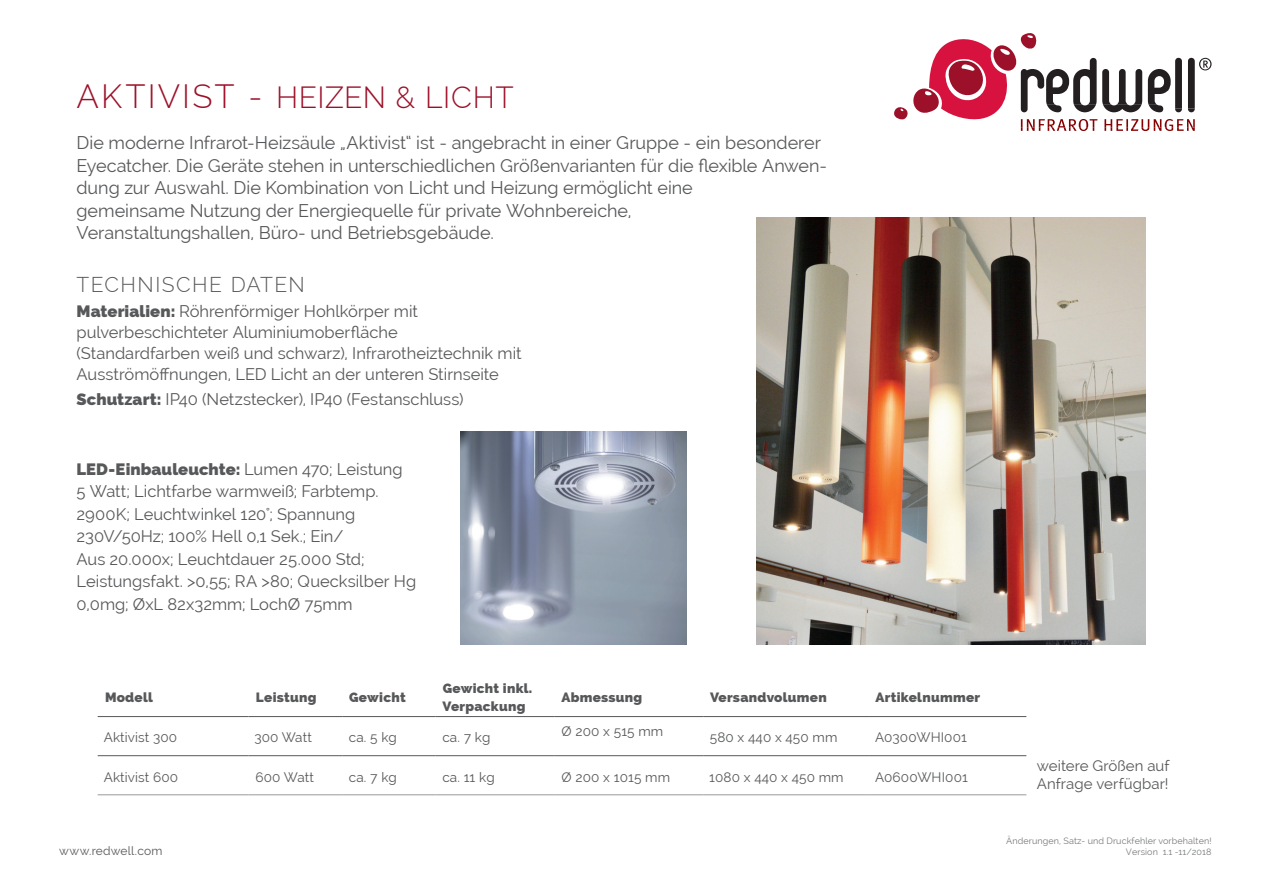
<style>
.page{position:relative;width:1263px;height:893px;background:#fff}
.page>*{position:absolute;margin:0;border:0;box-sizing:border-box;transform-origin:0 0}
.t1{font:300 30px "Raleway";letter-spacing:.015em;color:#9c1129}
.t2{font:300 21px "Raleway";letter-spacing:.065em;color:#57585a}
.t3{font:18px/22.5px "Raleway";letter-spacing:-.005em;color:#57585a}
.t4{font:16.5px/22.5px "Raleway";color:#57585a}
.t5{font:15px/18px "Raleway";letter-spacing:.005em;color:#57585a}
.t6{font:13.5px "Raleway";letter-spacing:.01em;color:#57585a}
.t7{font:800 13.5px/18px "Raleway";letter-spacing:.02em;color:#57585a}
.t8{font:12px "Raleway";letter-spacing:.02em;color:#57585a}
.t9{font:9px "Raleway";letter-spacing:.01em;color:#787a7d}
.s1{font-size:33px}
.s2{font-weight:800}
</style>
<div class="page">
<svg style="left:894px;top:33px;width:317px;height:98px"></svg>
<hr style="left:98px;top:716px;width:151px;height:1px;background:#57585a">
<hr style="left:249px;top:716px;width:93px;height:1px;background:#57585a">
<hr style="left:342px;top:716px;width:94px;height:1px;background:#57585a">
<hr style="left:436px;top:716px;width:119px;height:1px;background:#57585a">
<hr style="left:555px;top:716px;width:148px;height:1px;background:#57585a">
<hr style="left:703px;top:716px;width:166px;height:1px;background:#57585a">
<hr style="left:869px;top:716px;width:157px;height:1px;background:#57585a">
<hr style="left:98px;top:755px;width:151px;height:1px;background:#57585a">
<hr style="left:249px;top:755px;width:93px;height:1px;background:#57585a">
<hr style="left:342px;top:755px;width:94px;height:1px;background:#57585a">
<hr style="left:436px;top:755px;width:119px;height:1px;background:#57585a">
<hr style="left:555px;top:755px;width:148px;height:1px;background:#57585a">
<hr style="left:703px;top:755px;width:166px;height:1px;background:#57585a">
<hr style="left:869px;top:755px;width:157px;height:1px;background:#57585a">
<hr style="left:98px;top:794px;width:151px;height:1px;background:#97999c">
<hr style="left:249px;top:794px;width:93px;height:1px;background:#97999c">
<hr style="left:342px;top:794px;width:94px;height:1px;background:#97999c">
<hr style="left:436px;top:794px;width:119px;height:1px;background:#97999c">
<hr style="left:555px;top:794px;width:148px;height:1px;background:#97999c">
<hr style="left:703px;top:794px;width:166px;height:1px;background:#97999c">
<hr style="left:869px;top:794px;width:157px;height:1px;background:#97999c">
<img style="left:460px;top:432px;width:227px;height:212px">
<img style="left:757px;top:218px;width:388px;height:426px">
<h1 class="t1" style="left:77px;top:79px;width:439px"><span class="s1">AKTIVIST -</span> HEIZEN &amp; LICHT</h1>
<p class="t3" style="left:77px;top:132px;width:752px">Die moderne Infrarot-Heizsäule „Aktivist“ ist - angebracht in einer Gruppe - ein besonderer Eyecatcher. Die Geräte stehen in unterschiedlichen Größenvarianten für die flexible Anwen&shy;dung zur Auswahl. Die Kombination von Licht und Heizung ermöglicht eine<br>gemeinsame Nutzung der Energiequelle für private Wohnbereiche,<br>Veranstaltungshallen, Büro- und Betriebsgebäude.</p>
<p class="t2" style="left:77px;top:272px;width:230px">TECHNISCHE DATEN</p>
<p class="t4" style="left:77px;top:300px;width:447px;line-height:21px"><span class="s2">Materialien:</span> Röhrenförmiger Hohlkörper mit pulverbeschichteter Aluminiumoberfläche (Standardfarben weiß und schwarz), Infrarotheiztechnik mit Ausströmöffnungen, LED Licht an der unteren Stirnseite</p>
<p class="t4" style="left:77px;top:388px;width:389px"><span class="s2">Schutzart:</span> IP40 (Netzstecker), IP40 (Festanschluss)</p>
<p class="t4" style="left:77px;top:458px;width:341px"><span class="s2">LED-Einbauleuchte:</span> Lumen 470; Leistung<br>5 Watt; Lichtfarbe warmweiß; Farbtemp.<br>2900K; Leuchtwinkel 120°; Spannung 230V/50Hz; 100% Hell 0,1 Sek.; Ein/<br>Aus 20.000x; Leuchtdauer 25.000 Std; Leistungsfakt. &gt;0,55; RA &gt;80; Quecksilber Hg 0,0mg; ØxL 82x32mm; LochØ 75mm</p>
<p class="t7" style="left:105px;top:688px;width:50px">Modell</p>
<p class="t7" style="left:256px;top:688px;width:62px">Leistung</p>
<p class="t7" style="left:349px;top:688px;width:58px">Gewicht</p>
<p class="t7" style="left:443px;top:679px;width:91px">Gewicht inkl.<br>Verpackung</p>
<p class="t7" style="left:561px;top:688px;width:82px">Abmessung</p>
<p class="t7" style="left:710px;top:688px;width:118px">Versandvolumen</p>
<p class="t7" style="left:876px;top:688px;width:106px">Artikelnummer</p>
<p class="t6" style="left:104px;top:730px;width:75px">Aktivist 300</p>
<p class="t6" style="left:254px;top:730px;width:59px">300 Watt</p>
<p class="t6" style="left:349px;top:730px;width:50px">ca. 5 kg</p>
<p class="t6" style="left:442px;top:730px;width:50px">ca. 7 kg</p>
<p class="t6" style="left:561px;top:723px;width:103px">Ø 200 x 515 mm</p>
<p class="t6" style="left:710px;top:730px;width:129px">580 x 440 x 450 mm</p>
<p class="t6" style="left:875px;top:730px;width:93px">A0300WHI001</p>
<p class="t6" style="left:104px;top:769px;width:76px">Aktivist 600</p>
<p class="t6" style="left:255px;top:769px;width:60px">600 Watt</p>
<p class="t6" style="left:349px;top:769px;width:50px">ca. 7 kg</p>
<p class="t6" style="left:442px;top:769px;width:54px">ca. 11 kg</p>
<p class="t6" style="left:562px;top:769px;width:110px">Ø 200 x 1015 mm</p>
<p class="t6" style="left:709px;top:769px;width:136px">1080 x 440 x 450 mm</p>
<p class="t6" style="left:875px;top:769px;width:94px">A0600WHI001</p>
<p class="t5" style="left:1037px;top:757px;width:134px">weitere Größen auf<br>Anfrage verfügbar!</p>
<p class="t9" style="left:1006px;top:836px;width:207px">Änderungen, Satz- und Druckfehler vorbehalten!</p>
<p class="t8" style="left:59px;top:844px;width:105px">www.redwell.com</p>
<p class="t9" style="left:1126px;top:846px;width:87px">Version 1.1 -11/2018</p>
</div>
